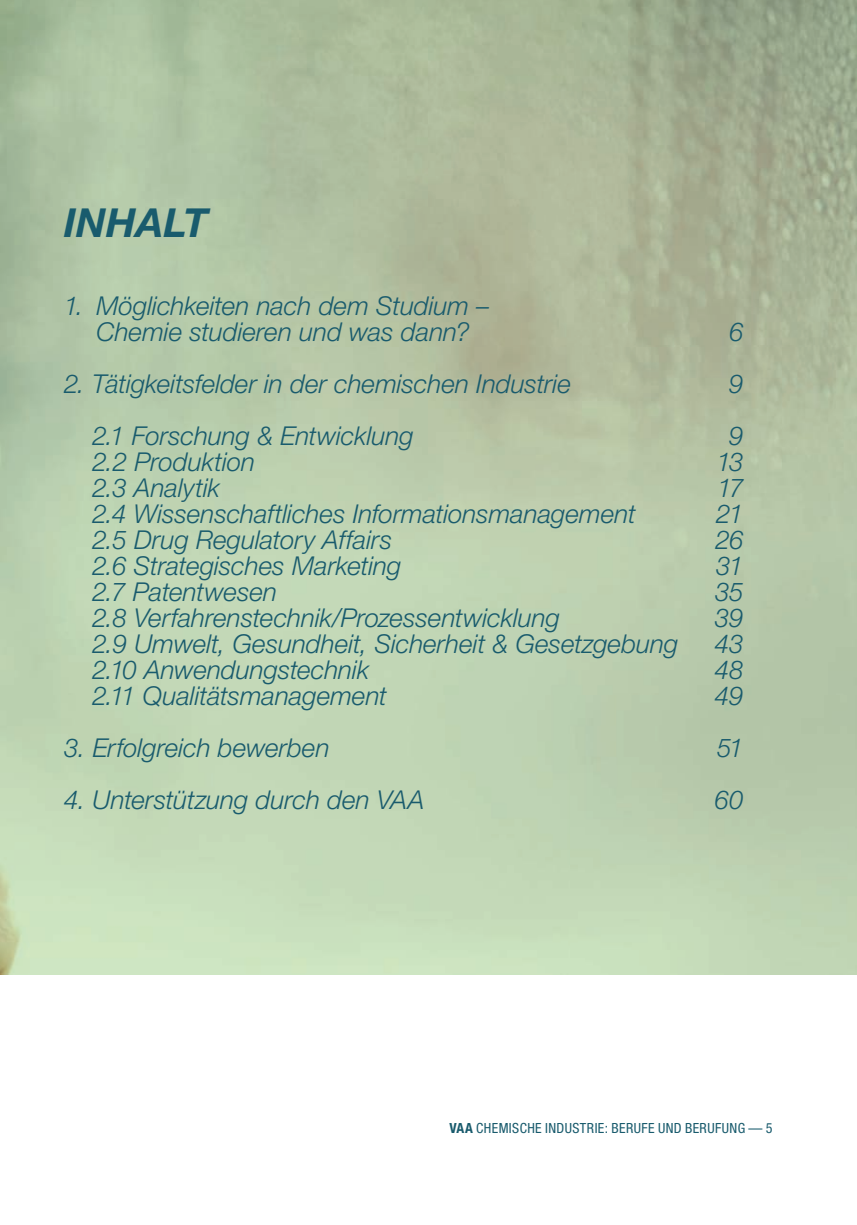
<style>
.page{position:relative;width:857px;height:1225px;background:#fff}
.page>*{position:absolute;margin:0;border:0;box-sizing:border-box;transform-origin:0 0}
.t1{font:italic 700 40px "Helvetica Neue LT Std";letter-spacing:.005em;color:#195b6d}
.t2{font:italic 300 26px/26px "Helvetica Neue LT Std";letter-spacing:-.005em;color:#195b6d;text-align:center}
.t3{font:condensed 14px "Helvetica Neue LT Std";letter-spacing:.03em;color:#195b6d}
.s1{font-weight:700}
</style>
<div class="page">
<svg style="left:0;top:974px;width:856px;height:1px"></svg>
<img style="left:0;top:0;width:856px;height:974px">
<h1 class="t1" style="left:64px;top:198px;width:145px">INHALT</h1>
<p class="t2" style="left:64px;top:292px;width:426px">1. Möglichkeiten nach dem Studium –<br>Chemie studieren und was dann?</p>
<p class="t2" style="left:728px;top:318px;width:16px">6</p>
<p class="t2" style="left:64px;top:370px;width:508px">2. Tätigkeitsfelder in der chemischen Industrie</p>
<p class="t2" style="left:728px;top:370px;width:16px">9</p>
<p class="t2" style="left:92px;top:422px;width:322px">2.1 Forschung &amp; Entwicklung</p>
<p class="t2" style="left:728px;top:422px;width:16px">9</p>
<p class="t2" style="left:92px;top:448px;width:164px">2.2 Produktion</p>
<p class="t2" style="left:716px;top:448px;width:28px">13</p>
<p class="t2" style="left:92px;top:474px;width:129px">2.3 Analytik</p>
<p class="t2" style="left:717px;top:474px;width:28px">17</p>
<p class="t2" style="left:92px;top:500px;width:544px">2.4 Wissenschaftliches Informationsmanagement</p>
<p class="t2" style="left:715px;top:500px;width:29px">21</p>
<p class="t2" style="left:92px;top:526px;width:301px">2.5 Drug Regulatory Affairs</p>
<p class="t2" style="left:715px;top:526px;width:30px">26</p>
<p class="t2" style="left:92px;top:552px;width:310px">2.6 Strategisches Marketing</p>
<p class="t2" style="left:715px;top:552px;width:29px">31</p>
<p class="t2" style="left:92px;top:578px;width:186px">2.7 Patentwesen</p>
<p class="t2" style="left:714px;top:578px;width:30px">35</p>
<p class="t2" style="left:92px;top:604px;width:468px">2.8 Verfahrenstechnik/Prozessentwicklung</p>
<p class="t2" style="left:714px;top:604px;width:30px">39</p>
<p class="t2" style="left:92px;top:630px;width:587px">2.9 Umwelt, Gesundheit, Sicherheit &amp; Gesetzgebung</p>
<p class="t2" style="left:714px;top:630px;width:30px">43</p>
<p class="t2" style="left:92px;top:656px;width:278px">2.10 Anwendungstechnik</p>
<p class="t2" style="left:714px;top:656px;width:30px">48</p>
<p class="t2" style="left:92px;top:682px;width:296px">2.11 Qualitätsmanagement</p>
<p class="t2" style="left:714px;top:682px;width:30px">49</p>
<p class="t2" style="left:64px;top:734px;width:267px">3. Erfolgreich bewerben</p>
<p class="t2" style="left:716px;top:734px;width:28px">51</p>
<p class="t2" style="left:64px;top:786px;width:362px">4. Unterstützung durch den VAA</p>
<p class="t2" style="left:714px;top:786px;width:30px">60</p>
<p class="t3" style="left:449px;top:1119px;width:324px"><span class="s1">VAA</span> CHEMISCHE INDUSTRIE: BERUFE UND BERUFUNG — 5</p>
</div>
